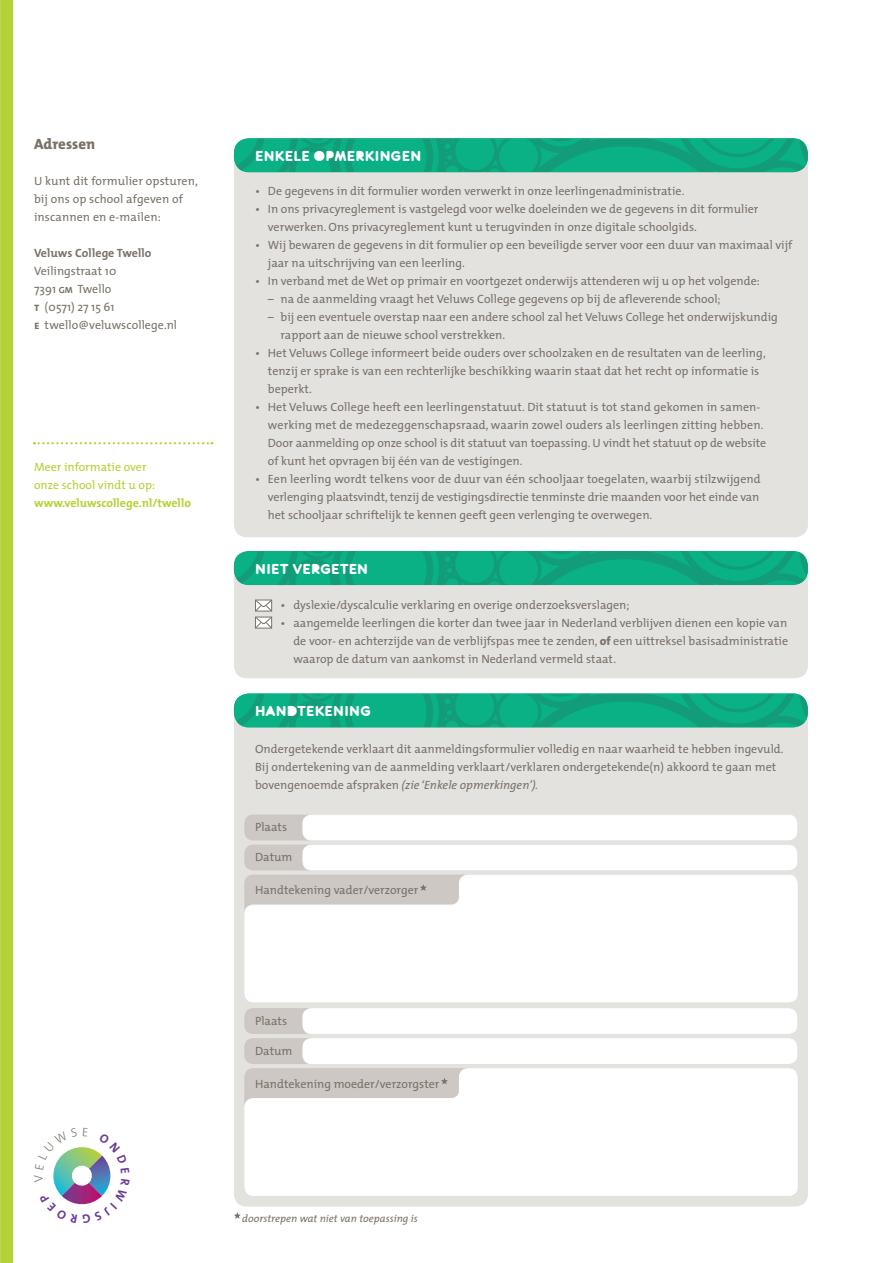
<style>
.page{position:relative;width:893px;height:1263px;background:#fff}
.page>*{position:absolute;margin:0;border:0;box-sizing:border-box;transform-origin:0 0}
.t1{font:15px "Zitti";letter-spacing:.025em;color:#fff}
.t2{font:800 15px "The Mix";color:#7a7269}
.t3{font:12px/18px "The Mix";color:#7a7269}
.t4{font:12px/18px "The Mix";color:#b3d234}
.t5{font:700 12px "The Mix";color:#b3d234}
.t6{font:700 12px "The Mix";letter-spacing:.005em;color:#7a7269}
.t7{font:italic 10.5px "The Mix";color:#7a7269}
.s1{font-weight:700;font-size:9px}
.s2{font-family:"The Mix Bold Caps"}
.s3{font-weight:800}
.s4{font-style:italic}
</style>
<div class="page">
<div style="left:0;top:0;width:13px;height:1263px;background:#b3d234"></div>
<svg style="left:34px;top:442px;width:178px;height:2px"></svg>
<div style="left:234px;top:148px;width:574px;height:389px;background:#e4e2df;border-radius:13px"></div>
<div style="left:234px;top:551px;width:574px;height:127px;background:#e4e2df;border-radius:13px"></div>
<div style="left:234px;top:705px;width:574px;height:501px;background:#e4e2df;border-radius:13px"></div>
<svg style="left:234px;top:138px;width:574px;height:34px;background:#0eab82"></svg>
<svg style="left:234px;top:551px;width:574px;height:34px;background:#0dab81"></svg>
<svg style="left:234px;top:693px;width:574px;height:34px;background:#0fab82"></svg>
<svg style="left:234px;top:1212px;width:7px;height:7px"></svg>
<div style="left:245px;top:815px;width:552px;height:25px;background:#cdc8c3;border-radius:9px"></div>
<div style="left:245px;top:1009px;width:552px;height:24px;background:#cdc8c3;border-radius:9px"></div>
<div style="left:245px;top:845px;width:552px;height:25px;background:#cdc8c3;border-radius:9px"></div>
<div style="left:245px;top:1039px;width:552px;height:24px;background:#cdc8c3;border-radius:9px"></div>
<div style="left:303px;top:815px;width:494px;height:25px;background:#fff;border-radius:9px"></div>
<div style="left:303px;top:815px;width:494px;height:25px;border:1px solid #fff;border-radius:9px"></div>
<div style="left:303px;top:1009px;width:494px;height:24px;background:#fff;border-radius:9px"></div>
<div style="left:303px;top:1008px;width:494px;height:26px;border:1px solid #fff;border-radius:9px"></div>
<div style="left:303px;top:845px;width:494px;height:25px;background:#fff;border-radius:9px"></div>
<div style="left:303px;top:845px;width:494px;height:25px;border:1px solid #fff;border-radius:9px"></div>
<div style="left:303px;top:1039px;width:494px;height:24px;background:#fff;border-radius:9px"></div>
<div style="left:303px;top:1038px;width:494px;height:26px;border:1px solid #fff;border-radius:9px"></div>
<svg style="left:244px;top:874px;width:554px;height:129px;background:#faf9f9"></svg>
<svg style="left:244px;top:1068px;width:554px;height:128px;background:#faf9f9"></svg>
<svg style="left:255px;top:599px;width:18px;height:30px"></svg>
<svg style="left:420px;top:884px;width:7px;height:7px"></svg>
<svg style="left:441px;top:1078px;width:7px;height:6px"></svg>
<svg style="left:53px;top:1147px;width:58px;height:58px"></svg>
<p class="t2" style="left:34px;top:131px;width:63px">Adressen</p>
<p class="t3" style="left:34px;top:172px;width:165px">U kunt dit formulier opsturen, bij ons op school afgeven of inscannen en e-mailen:</p>
<p class="t6" style="left:34px;top:243px;width:119px">Veluws College Twello</p>
<p class="t3" style="left:34px;top:262px;width:145px">Veilingstraat 10<br>7391 <span class="s1">GM</span> Twello<br><span class="s2">t</span> (0571) 27 15 61<br><span class="s2">e</span> twello@veluwscollege.nl</p>
<p class="t4" style="left:34px;top:457px;width:123px">Meer informatie over onze school vindt u op:</p>
<p class="t5" style="left:34px;top:493px;width:158px">www.veluwscollege.nl/twello</p>
<p class="t1" style="left:255px;top:147px;width:168px">ENKELE OPMERKINGEN</p>
<p class="t3" style="left:255px;top:182px;width:431px">• De gegevens in dit formulier worden verwerkt in onze leerlingenadministratie.</p>
<p class="t3" style="left:268px;top:200px;width:492px;text-indent:-13px">• In ons privacyreglement is vastgelegd voor welke doeleinden we de gegevens in dit formulier verwerken. Ons privacyreglement kunt u terugvinden in onze digitale schoolgids.</p>
<p class="t3" style="left:268px;top:236px;width:526px;text-indent:-13px">• Wij bewaren de gegevens in dit formulier op een beveiligde server voor een duur van maximaal vijf jaar na uitschrijving van een leerling.</p>
<p class="t3" style="left:255px;top:272px;width:506px">• In verband met de Wet op primair en voortgezet onderwijs attenderen wij u op het volgende:</p>
<p class="t3" style="left:268px;top:290px;width:454px">– na de aanmelding vraagt het Veluws College gegevens op bij de afleverende school;</p>
<p class="t3" style="left:281px;top:308px;width:499px;text-indent:-13px">– bij een eventuele overstap naar een andere school zal het Veluws College het onderwijskundig rapport aan de nieuwe school verstrekken.</p>
<p class="t3" style="left:268px;top:344px;width:499px;text-indent:-13px">• Het Veluws College informeert beide ouders over schoolzaken en de resultaten van de leerling, tenzij er sprake is van een rechterlijke beschikking waarin staat dat het recht op informatie is beperkt.</p>
<p class="t3" style="left:268px;top:398px;width:500px;text-indent:-13px">• Het Veluws College heeft een leerlingenstatuut. Dit statuut is tot stand gekomen in samen - werking met de medezeggenschapsraad, waarin zowel ouders als leerlingen zitting hebben.<br>Door aan melding op onze school is dit statuut van toepassing. U vindt het statuut op de website of kunt het opvragen bij één van de vestigingen.</p>
<p class="t3" style="left:268px;top:470px;width:494px;text-align:justify;text-indent:-13px">• Een leerling wordt telkens voor de duur van één schooljaar toegelaten, waarbij stilzwijgend verlenging plaatsvindt, tenzij de vestigingsdirectie tenminste drie maanden voor het einde van het schooljaar schriftelijk te kennen geeft geen verlenging te overwegen.</p>
<p class="t1" style="left:255px;top:561px;width:114px">NIET VERGETEN</p>
<p class="t3" style="left:281px;top:596px;width:350px">• dyslexie/dyscalculie verklaring en overige onderzoeksverslagen;</p>
<p class="t3" style="left:293px;top:614px;width:496px;text-align:justify;text-indent:-13px">• aangemelde leerlingen die korter dan twee jaar in Nederland verblijven dienen een kopie van de voor- en achterzijde van de verblijfspas mee te zenden, <span class="s3">of</span> een uittreksel basisadministratie waarop de datum van aankomst in Nederland vermeld staat.</p>
<p class="t1" style="left:255px;top:702px;width:117px">HANDTEKENING</p>
<p class="t3" style="left:255px;top:740px;width:530px">Ondergetekende verklaart dit aanmeldingsformulier volledig en naar waarheid te hebben ingevuld.<br>Bij ondertekening van de aanmelding verklaart/verklaren ondergetekende(n) akkoord te gaan met bovengenoemde afspraken <span class="s4">(zie ‘Enkele opmerkingen’).</span></p>
<p class="t3" style="left:255px;top:818px;width:33px">Plaats</p>
<p class="t3" style="left:255px;top:848px;width:39px">Datum</p>
<p class="t3" style="left:255px;top:881px;width:165px">Handtekening vader/verzorger</p>
<p class="t3" style="left:255px;top:1011px;width:33px">Plaats</p>
<p class="t3" style="left:255px;top:1041px;width:39px">Datum</p>
<p class="t3" style="left:255px;top:1074px;width:186px">Handtekening moeder/verzorgster</p>
<p class="t7" style="left:242px;top:1210px;width:177px">doorstrepen wat niet van toepassing is</p>
</div>
